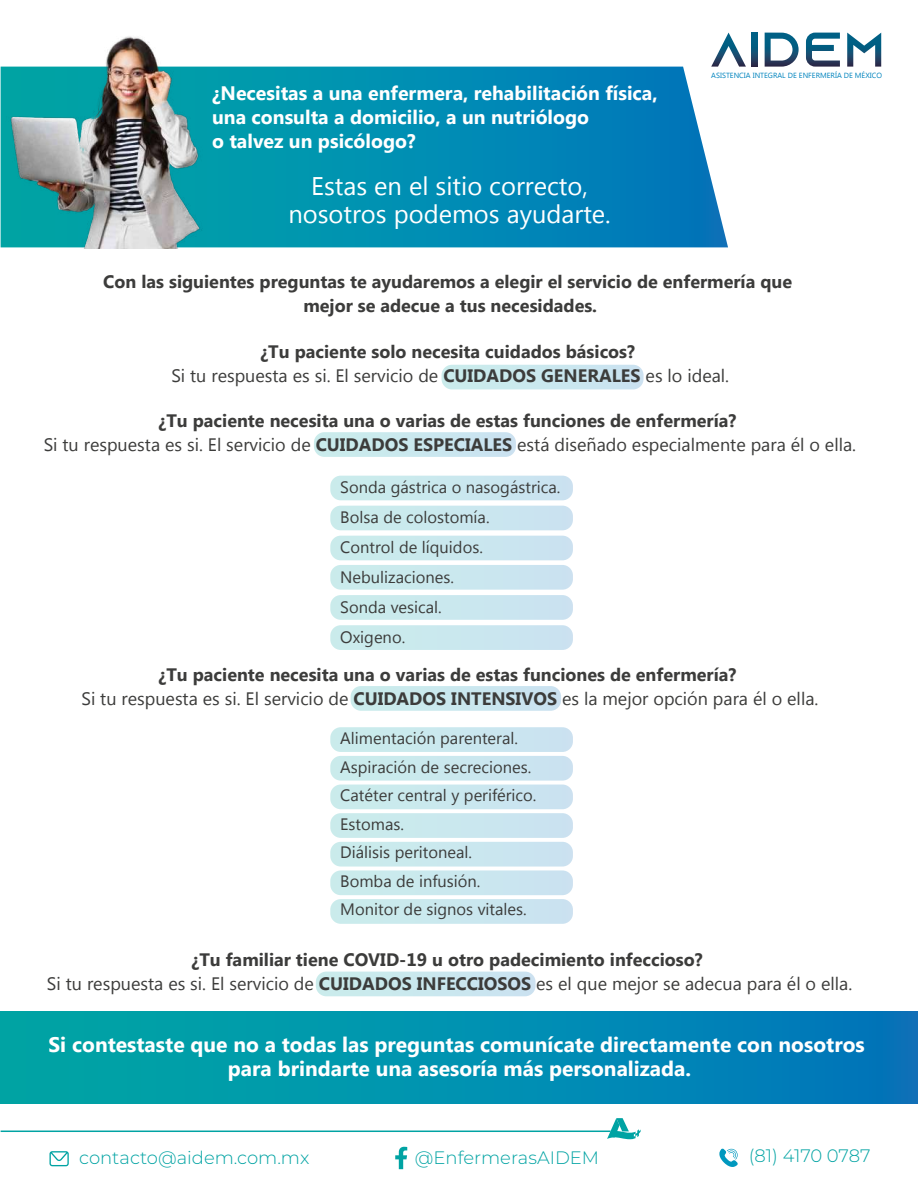
<style>
.page{position:relative;width:918px;height:1188px;background:#fff}
.page>*{position:absolute;margin:0;border:0;box-sizing:border-box;transform-origin:0 0}
.t1{font:25.5px/28.5px "Microsoft New Tai Lue";color:#fff;text-align:center}
.t2{font:700 21px/24px "Microsoft New Tai Lue";color:#fff;text-align:center}
.t3{font:700 19.5px/24px "Microsoft New Tai Lue";color:#fff}
.t4{font:700 18px/24px "Microsoft New Tai Lue";color:#3c3c3b;text-align:center}
.t5{font:300 18px "Montserrat";color:#00a3a3}
.t6{font:16.5px/28.5px "Microsoft New Tai Lue";color:#3c3c3b}
.t7{font:7.5px "Microsoft New Tai Lue";color:#0084be}
.s1{font-weight:400}
</style>
<div class="page">
<div style="left:1px;top:1011px;width:917px;height:92px;background:linear-gradient(to right,#00a9a4,#0176bc)"></div>
<svg style="left:220px;top:67px;width:508px;height:180px;background:#0b8eb6"></svg>
<svg style="left:711px;top:33px;width:35px;height:34px"></svg>
<svg style="left:751px;top:33px;width:6px;height:34px"></svg>
<svg style="left:765px;top:33px;width:34px;height:34px"></svg>
<svg style="left:806px;top:33px;width:34px;height:34px"></svg>
<svg style="left:847px;top:33px;width:34px;height:34px"></svg>
<img style="left:0;top:36px;width:220px;height:213px">
<div style="left:330px;top:727px;width:243px;height:25px;background:#cae8ee;border-radius:10px"></div>
<div style="left:330px;top:476px;width:243px;height:24px;background:#cae8ee;border-radius:10px"></div>
<div style="left:442px;top:365px;width:202px;height:24px;background:#cae8ee;border-radius:10px"></div>
<div style="left:351px;top:686px;width:210px;height:25px;background:#cae8ee;border-radius:10px"></div>
<div style="left:316px;top:972px;width:220px;height:24px;background:#cae8ee;border-radius:10px"></div>
<div style="left:314px;top:432px;width:202px;height:25px;background:#cae8ee;border-radius:10px"></div>
<div style="left:330px;top:506px;width:243px;height:24px;background:#cae8ee;border-radius:10px"></div>
<div style="left:330px;top:536px;width:243px;height:24px;background:#cae8ee;border-radius:10px"></div>
<div style="left:330px;top:565px;width:243px;height:25px;background:#cae8ee;border-radius:10px"></div>
<div style="left:330px;top:595px;width:243px;height:25px;background:#cae8ee;border-radius:10px"></div>
<div style="left:330px;top:625px;width:243px;height:25px;background:#cae8ee;border-radius:10px"></div>
<div style="left:330px;top:756px;width:243px;height:25px;background:#cae8ee;border-radius:10px"></div>
<div style="left:330px;top:785px;width:243px;height:24px;background:#cae8ee;border-radius:10px"></div>
<div style="left:330px;top:813px;width:243px;height:25px;background:#cae8ee;border-radius:10px"></div>
<div style="left:330px;top:842px;width:243px;height:25px;background:#cae8ee;border-radius:10px"></div>
<div style="left:330px;top:870px;width:243px;height:25px;background:#cae8ee;border-radius:10px"></div>
<div style="left:330px;top:899px;width:243px;height:25px;background:#cae8ee;border-radius:10px"></div>
<svg style="left:395px;top:1147px;width:12px;height:22px"></svg>
<svg style="left:49px;top:1151px;width:20px;height:15px"></svg>
<hr style="left:1px;top:1131px;width:610px;height:1px;background:#00a3a3">
<svg style="left:607px;top:1118px;width:34px;height:21px"></svg>
<svg style="left:719px;top:1149px;width:19px;height:18px"></svg>
<p class="t3" style="left:212px;top:83px;width:447px">¿Necesitas a una enfermera, rehabilitación física, una consulta a domicilio, a un nutriólogo<br>o talvez un psicólogo?</p>
<h1 class="t1" style="left:288px;top:174px;width:324px">Estas en el sitio correcto, nosotros podemos ayudarte.</h1>
<p class="t7" style="left:711px;top:71px;width:172px">ASISTENCIA INTEGRAL DE ENFERMERÍA DE MÉXICO</p>
<p class="t4" style="left:103px;top:271px;width:690px">Con las siguientes preguntas te ayudaremos a elegir el servicio de enfermería que mejor se adecue a tus necesidades.</p>
<p class="t4" style="left:171px;top:342px;width:559px">¿Tu paciente solo necesita cuidados básicos?<br><span class="s1">Si tu respuesta es si. El servicio de</span> CUIDADOS GENERALES <span class="s1">es lo ideal.</span></p>
<p class="t4" style="left:44px;top:410px;width:814px">¿Tu paciente necesita una o varias de estas funciones de enfermería?<br><span class="s1">Si tu respuesta es si. El servicio de</span> CUIDADOS ESPECIALES <span class="s1">está diseñado especialmente para él o ella.</span></p>
<p class="t6" style="left:340px;top:473px;width:222px;line-height:30px">Sonda gástrica o nasogástrica.<br>Bolsa de colostomía.<br>Control de líquidos.<br>Nebulizaciones.<br>Sonda vesical.<br>Oxigeno.</p>
<p class="t4" style="left:81px;top:664px;width:738px">¿Tu paciente necesita una o varias de estas funciones de enfermería?<br><span class="s1">Si tu respuesta es si. El servicio de</span> CUIDADOS INTENSIVOS <span class="s1">es la mejor opción para él o ella.</span></p>
<p class="t6" style="left:340px;top:726px;width:198px">Alimentación parenteral.<br>Aspiración de secreciones.<br>Catéter central y periférico.<br>Estomas.<br>Diálisis peritoneal.<br>Bomba de infusión.<br>Monitor de signos vitales.</p>
<p class="t4" style="left:47px;top:949px;width:807px">¿Tu familiar tiene COVID-19 u otro padecimiento infeccioso?<br><span class="s1">Si tu respuesta es si. El servicio de</span> CUIDADOS INFECCIOSOS <span class="s1">es el que mejor se adecua para él o ella.</span></p>
<p class="t2" style="left:49px;top:1034px;width:818px">Si contestaste que no a todas las preguntas comunícate directamente con nosotros para brindarte una asesoría más personalizada.</p>
<p class="t5" style="left:79px;top:1145px;width:232px">contacto@aidem.com.mx</p>
<p class="t5" style="left:415px;top:1145px;width:186px">@EnfermerasAIDEM</p>
<p class="t5" style="left:749px;top:1144px;width:123px">(81) 4170 0787</p>
</div>
